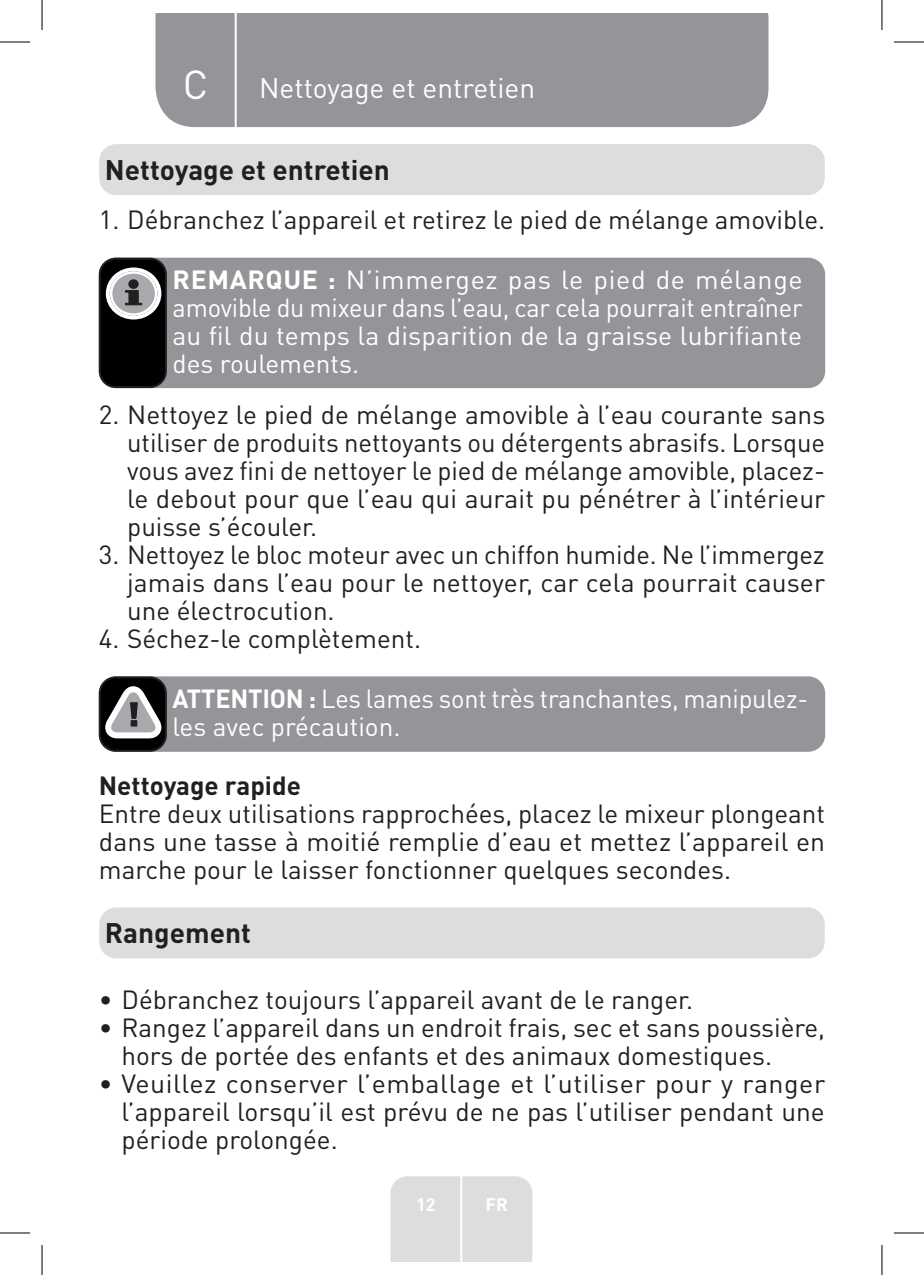
<style>
.page{position:relative;width:924px;height:1275px;background:#fff}
.page>*{position:absolute;margin:0;border:0;box-sizing:border-box;transform-origin:0 0}
.t1{font:40px "DIN Pro";color:#fff}
.Headline-01{font:700 28px "DIN Pro";color:#231f20}
.TitreGauche__gabarit{font:28px "DIN Pro";color:#fff}
.Large_Text__3_2_mm{font:26px/28px "DIN Pro";color:#231f20;text-align:justify}
.Large_Text__3_2_mm__-_White{font:26px/28px "DIN Pro";color:#fff;text-align:justify}
.Large_Text__3_2_mm__SB{font:700 26px "DIN Pro";color:#231f20}
.t2{font:700 18px "DIN Pro";color:#fff}
.s1{font-weight:700}
</style>
<div class="page">
<div style="left:155px;top:14px;width:613px;height:113px;background:#939598"></div>
<div style="left:390px;top:1176px;width:142px;height:85px;background:#dcdddf"></div>
<hr style="left:460px;top:1153px;width:2px;height:108px;background:#fff">
<hr style="left:234px;top:14px;width:2px;height:116px;background:#fff">
<div style="left:99px;top:144px;width:725px;height:51px;background:#dcdddf;border-radius:17px"></div>
<div style="left:99px;top:258px;width:725px;height:130px;background:#939598;border-radius:17px"></div>
<div style="left:100px;top:259px;width:66px;height:128px;background:#000;border-radius:16px"></div>
<div style="left:99px;top:258px;width:68px;height:130px;border:2px solid #231f20;border-radius:16px"></div>
<svg style="left:106px;top:267px;width:55px;height:52px"></svg>
<div style="left:128px;top:279px;width:11px;height:10px;background:#231f20;border-radius:50%"></div>
<div style="left:99px;top:676px;width:725px;height:76px;background:#939598;border-radius:17px"></div>
<div style="left:100px;top:677px;width:66px;height:74px;background:#000;border-radius:16px"></div>
<div style="left:99px;top:676px;width:68px;height:76px;border:2px solid #231f20;border-radius:16px"></div>
<svg style="left:105px;top:686px;width:57px;height:52px"></svg>
<div style="left:99px;top:907px;width:725px;height:51px;background:#dcdddf;border-radius:17px"></div>
<hr style="left:0;top:42px;width:30px;height:1px;background:#000">
<hr style="left:893px;top:42px;width:30px;height:1px;background:#000">
<hr style="left:0;top:1232px;width:30px;height:1px;background:#000">
<hr style="left:893px;top:1232px;width:30px;height:1px;background:#000">
<hr style="left:42px;top:0;width:1px;height:30px;background:#000">
<hr style="left:42px;top:1245px;width:1px;height:30px;background:#000">
<hr style="left:881px;top:0;width:1px;height:30px;background:#000">
<hr style="left:881px;top:1245px;width:1px;height:30px;background:#000">
<p class="t1" style="left:183px;top:57px;width:27px">C</p>
<p class="TitreGauche__gabarit" style="left:259px;top:69px;width:277px">Nettoyage et entretien</p>
<p class="Headline-01" style="left:105px;top:150px;width:286px">Nettoyage et entretien</p>
<p class="Large_Text__3_2_mm" style="left:99px;top:205px;width:727px">1. Débranchez l’appareil et retirez le pied de mélange amovible.</p>
<p class="Large_Text__3_2_mm__-_White" style="left:172px;top:264px;width:631px"><span class="s1">REMARQUE :</span> N’immergez pas le pied de mélange amovible du mixeur dans l’eau, car cela pourrait entraîner au fil du temps la disparition de la graisse lubrifiante des roulements.</p>
<p class="Large_Text__3_2_mm" style="left:127px;top:399px;width:699px;text-indent:-28px">2. Nettoyez le pied de mélange amovible à l’eau courante sans utiliser de produits nettoyants ou détergents abrasifs. Lorsque vous avez fini de nettoyer le pied de mélange amovible, placez&shy;le debout pour que l’eau qui aurait pu pénétrer à l’intérieur puisse s’écouler.</p>
<p class="Large_Text__3_2_mm" style="left:127px;top:539px;width:699px;text-indent:-28px">3. Nettoyez le bloc moteur avec un chiffon humide. Ne l’immergez jamais dans l’eau pour le nettoyer, car cela pourrait causer une électrocution.</p>
<p class="Large_Text__3_2_mm" style="left:99px;top:623px;width:323px">4. Séchez-le complètement.</p>
<p class="Large_Text__3_2_mm__-_White" style="left:172px;top:683px;width:637px"><span class="s1">ATTENTION :</span> Les lames sont très tranchantes, manipulez&shy;les avec précaution.</p>
<p class="Large_Text__3_2_mm__SB" style="left:99px;top:768px;width:203px">Nettoyage rapide</p>
<p class="Large_Text__3_2_mm" style="left:99px;top:798px;width:727px">Entre deux utilisations rapprochées, placez le mixeur plongeant dans une tasse à moitié remplie d’eau et mettez l’appareil en marche pour le laisser fonctionner quelques secondes.</p>
<p class="Headline-01" style="left:105px;top:913px;width:147px">Rangement</p>
<p class="Large_Text__3_2_mm" style="left:99px;top:984px;width:595px">• Débranchez toujours l’appareil avant de le ranger.</p>
<p class="Large_Text__3_2_mm" style="left:121px;top:1012px;width:704px;text-indent:-23px">• Rangez l’appareil dans un endroit frais, sec et sans poussière, hors de portée des enfants et des animaux domestiques.</p>
<p class="Large_Text__3_2_mm" style="left:121px;top:1068px;width:705px;text-indent:-23px">• Veuillez conserver l’emballage et l’utiliser pour y ranger l’appareil lorsqu’il est prévu de ne pas l’utiliser pendant une période prolongée.</p>
<p class="t2" style="left:416px;top:1192px;width:21px">12</p>
<p class="t2" style="left:485px;top:1192px;width:24px">FR</p>
</div>
